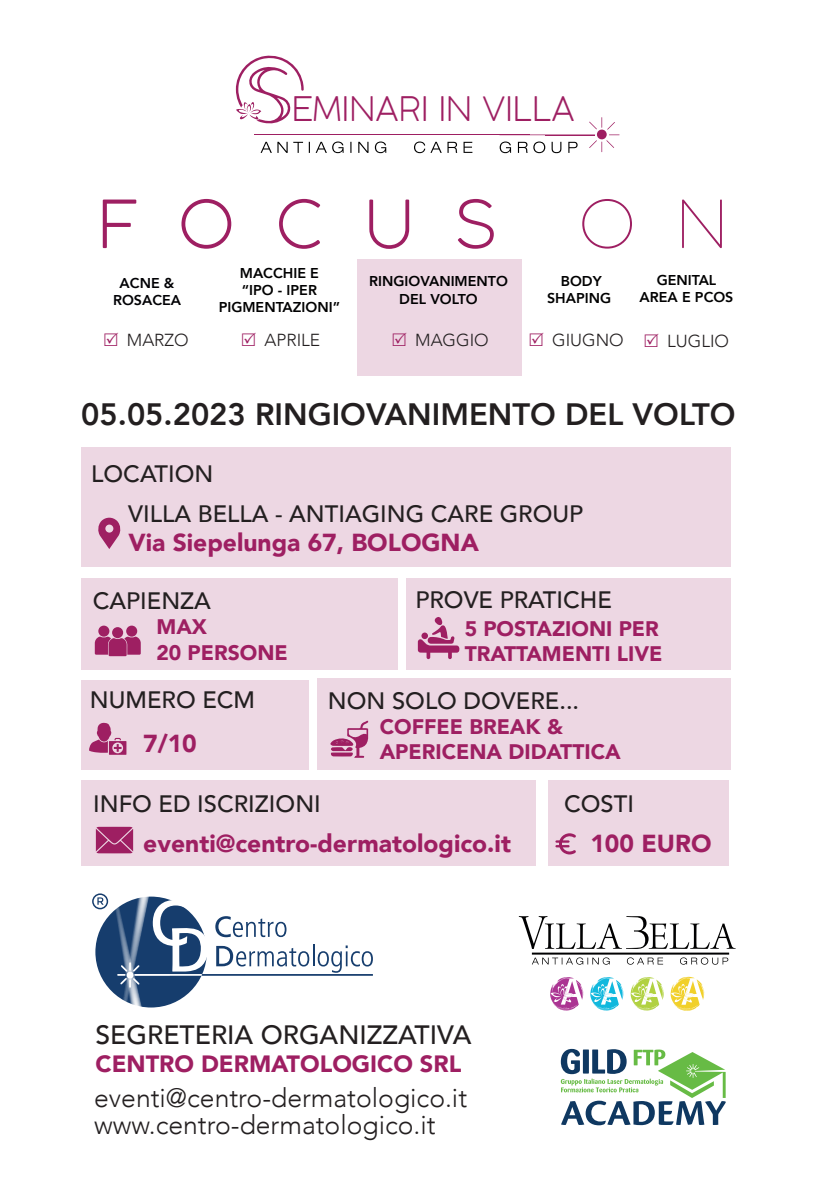
<style>
.page{position:relative;width:840px;height:1191px;background:#fff}
.page>*{position:absolute;margin:0;border:0;box-sizing:border-box;transform-origin:0 0}
.t1{font:200 65.4px "COCOGOOSE";color:#9e1f62}
.t2{font:100 65.4px "Cocogoose Pro";color:#9e1f62}
.t3{font:200 33.2px "COCOGOOSE";color:#9e1f62}
.t4{font:800 30.8px "Avenir";color:#231f20}
.t5{font:500 26.6px "Avenir";color:#231f20}
.t6{font:300 26.4px "Avenir";color:#231f20}
.t7{font:900 24.6px "Avenir";color:#9e1f62}
.t8{font:500 23.8px/40px "Avenir";color:#231f20}
.t9{font:900 23.6px "Avenir";color:#9e1f62}
.t10{font:900 21px/25.2px "Avenir";color:#9e1f62}
.t11{font:300 17.4px "Avenir";color:#231f20}
.t12{font:800 14.2px/17px "Avenir";color:#000001;text-align:center}
.t13{font:800 14.2px/17px "Avenir";color:#010104;text-align:center}
</style>
<div class="page">
<div style="left:357px;top:259px;width:164px;height:116px;background:#edd7e3"></div>
<hr style="left:180px;top:974px;width:193px;height:1px;background:#163d6d">
<svg style="left:215px;top:916px;width:71px;height:21px"></svg>
<svg style="left:216px;top:946px;width:93px;height:20px"></svg>
<hr style="left:312px;top:944px;width:2px;height:22px;background:#163d6d">
<svg style="left:317px;top:945px;width:56px;height:27px"></svg>
<svg style="left:92px;top:893px;width:116px;height:115px"></svg>
<hr style="left:253px;top:134px;width:276px;height:1px;background:#9e1f62">
<svg style="left:235px;top:55px;width:68px;height:69px"></svg>
<svg style="left:260px;top:142px;width:27px;height:11px"></svg>
<svg style="left:293px;top:141px;width:50px;height:12px"></svg>
<svg style="left:358px;top:142px;width:10px;height:11px"></svg>
<svg style="left:374px;top:141px;width:12px;height:12px"></svg>
<svg style="left:414px;top:141px;width:27px;height:12px"></svg>
<svg style="left:447px;top:142px;width:10px;height:11px"></svg>
<svg style="left:463px;top:142px;width:9px;height:11px"></svg>
<svg style="left:499px;top:117px;width:120px;height:36px"></svg>
<svg style="left:532px;top:957px;width:77px;height:7px"></svg>
<svg style="left:626px;top:957px;width:36px;height:7px"></svg>
<svg style="left:680px;top:957px;width:47px;height:7px"></svg>
<svg style="left:518px;top:916px;width:217px;height:33px"></svg>
<hr style="left:531px;top:952px;width:197px;height:2px;background:#000001">
<svg style="left:550px;top:977px;width:33px;height:33px"></svg>
<svg style="left:670px;top:976px;width:34px;height:34px"></svg>
<svg style="left:590px;top:977px;width:33px;height:33px"></svg>
<svg style="left:630px;top:977px;width:33px;height:33px"></svg>
<div style="left:547px;top:780px;width:181px;height:86px;background:#edd7e3"></div>
<div style="left:81px;top:578px;width:316px;height:91px;background:#edd7e3"></div>
<div style="left:81px;top:447px;width:649px;height:120px;background:#edd7e3"></div>
<svg style="left:98px;top:517px;width:23px;height:32px"></svg>
<svg style="left:555px;top:833px;width:20px;height:21px"></svg>
<div style="left:81px;top:780px;width:454px;height:86px;background:#edd7e3"></div>
<svg style="left:96px;top:826px;width:37px;height:27px"></svg>
<div style="left:81px;top:680px;width:227px;height:89px;background:#edd7e3"></div>
<svg style="left:89px;top:722px;width:37px;height:33px"></svg>
<svg style="left:95px;top:636px;width:46px;height:20px"></svg>
<div style="left:112px;top:627px;width:11px;height:11px;background:#9e1f62;border-radius:50%"></div>
<div style="left:126px;top:625px;width:11px;height:11px;background:#9e1f62;border-radius:50%"></div>
<div style="left:98px;top:625px;width:11px;height:11px;background:#9e1f62;border-radius:50%"></div>
<div style="left:317px;top:678px;width:413px;height:91px;background:#edd7e3"></div>
<svg style="left:330px;top:721px;width:38px;height:37px"></svg>
<div style="left:406px;top:578px;width:324px;height:91px;background:#edd7e3"></div>
<svg style="left:417px;top:617px;width:42px;height:42px"></svg>
<div style="left:421px;top:632px;width:7px;height:7px;background:#9e1f62;border-radius:50%"></div>
<svg style="left:560px;top:1049px;width:165px;height:76px"></svg>
<h2 class="t3" style="left:291px;top:86px;width:285px">EMINARI IN VILLA</h2>
<h1 class="t1" style="left:97px;top:179px;width:401px">F O C U S</h1>
<h1 class="t2" style="left:579px;top:181px;width:150px">O N</h1>
<p class="t13" style="left:113px;top:275px;width:69px">ACNE &amp;<br>ROSACEA</p>
<p class="t12" style="left:369px;top:273px;width:140px">RINGIOVANIMENTO<br>DEL VOLTO</p>
<p class="t12" style="left:639px;top:272px;width:95px">GENITAL<br>AREA E PCOS</p>
<p class="t12" style="left:218px;top:265px;width:123px">MACCHIE E<br>“IPO - IPER<br>PIGMENTAZIONI”</p>
<p class="t12" style="left:546px;top:272px;width:66px">BODY<br>SHAPING</p>
<p class="t11" style="left:127px;top:330px;width:63px">MARZO</p>
<p class="t11" style="left:415px;top:329px;width:75px">MAGGIO</p>
<p class="t11" style="left:552px;top:330px;width:73px">GIUGNO</p>
<p class="t11" style="left:667px;top:330px;width:63px">LUGLIO</p>
<p class="t11" style="left:264px;top:330px;width:57px">APRILE</p>
<p class="t4" style="left:81px;top:390px;width:655px">05.05.2023 RINGIOVANIMENTO DEL VOLTO</p>
<p class="t8" style="left:128px;top:452px;width:456px;text-indent:-37px">LOCATION<br>VILLA BELLA - ANTIAGING CARE GROUP</p>
<p class="t7" style="left:128px;top:521px;width:352px">Via Siepelunga 67, BOLOGNA</p>
<p class="t8" style="left:93px;top:580px;width:120px">CAPIENZA</p>
<p class="t10" style="left:156px;top:614px;width:133px">MAX<br>20 PERSONE</p>
<p class="t8" style="left:90px;top:678px;width:166px">NUMERO ECM</p>
<p class="t7" style="left:143px;top:722px;width:55px">7/10</p>
<p class="t8" style="left:415px;top:578px;width:198px">PROVE PRATICHE</p>
<p class="t10" style="left:464px;top:615px;width:199px">5 POSTAZIONI PER<br>TRATTAMENTI LIVE</p>
<p class="t8" style="left:328px;top:679px;width:252px">NON SOLO DOVERE...</p>
<p class="t10" style="left:379px;top:713px;width:242px">COFFEE BREAK &amp;<br>APERICENA DIDATTICA</p>
<p class="t8" style="left:93px;top:782px;width:229px">INFO ED ISCRIZIONI</p>
<p class="t8" style="left:563px;top:782px;width:71px">COSTI</p>
<p class="t7" style="left:143px;top:822px;width:369px">eventi@centro-dermatologico.it</p>
<p class="t7" style="left:590px;top:822px;width:122px">100 EURO</p>
<p class="t5" style="left:95px;top:1011px;width:377px">SEGRETERIA ORGANIZZATIVA</p>
<p class="t9" style="left:95px;top:1044px;width:367px">CENTRO DERMATOLOGICO SRL</p>
<p class="t6" style="left:94px;top:1082px;width:374px">eventi@centro-dermatologico.it</p>
<p class="t6" style="left:94px;top:1109px;width:343px">www.centro-dermatologico.it</p>
</div>
